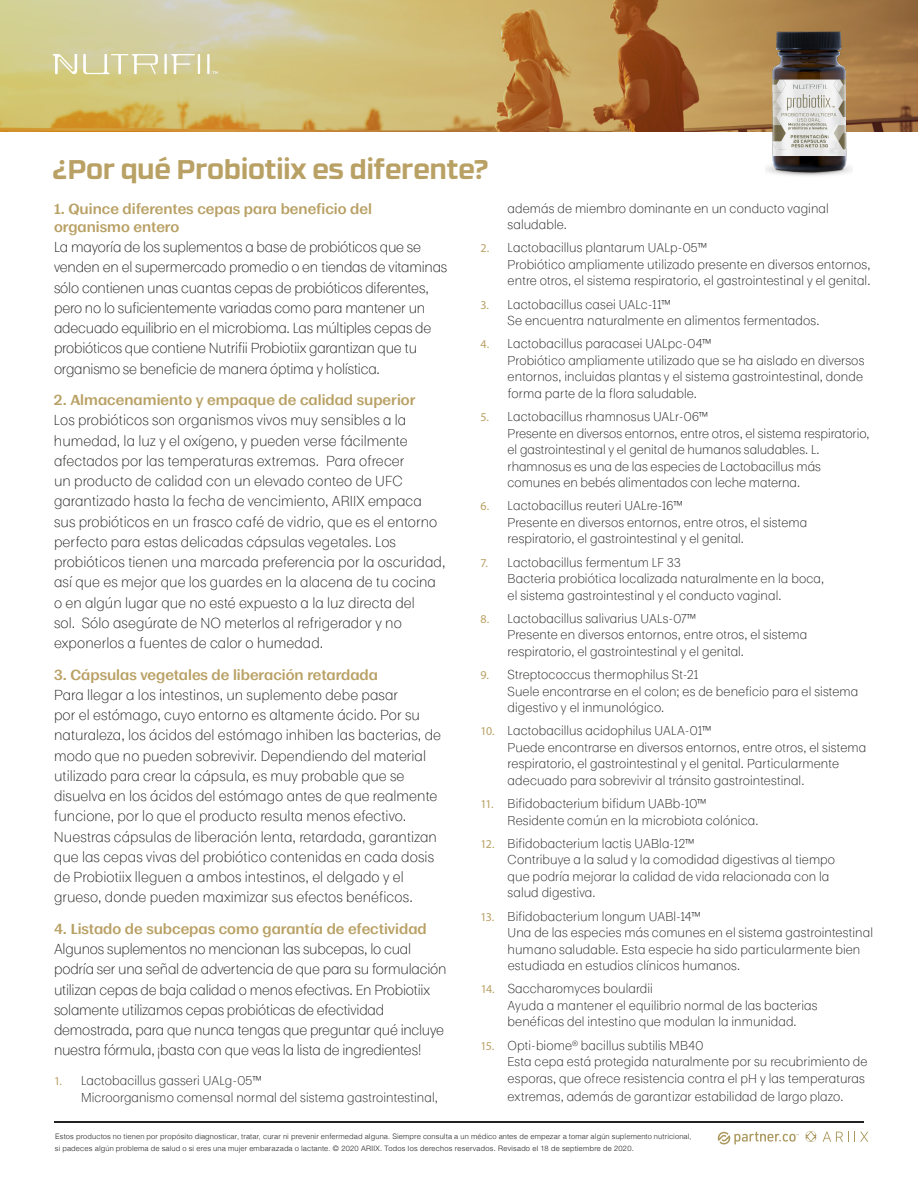
<style>
.page{position:relative;width:918px;height:1188px;background:#fff}
.page>*{position:absolute;margin:0;border:0;box-sizing:border-box;transform-origin:0 0}
.t1{font:700 27px "RB No 3.1";color:#b9a165}
.t2{font:300 13.5px/20.2px "Moriston";letter-spacing:-.005em;color:#222221}
.t3{font:600 13.5px/18px "Moriston";color:#b9a165}
.t4{font:300 12px/16.5px "Moriston";letter-spacing:.005em;color:#222221}
.t5{font:300 7.5px "Helvetica";letter-spacing:.015em;color:#222221}
.t6{font:300 7.5px "Helvetica Neue LT Pro";letter-spacing:.04em;color:#222221}
.s1{font-family:"Myriad Pro";font-weight:400;color:#b9a165}
.s2{font-family:"Helvetica"}
</style>
<div class="page">
<hr style="left:54px;top:1121px;width:810px;height:2px;background:#222221">
<svg style="left:805px;top:1131px;width:11px;height:11px"></svg>
<svg style="left:717px;top:1131px;width:82px;height:14px"></svg>
<svg style="left:823px;top:1132px;width:45px;height:10px"></svg>
<svg style="left:0;top:0;width:918px;height:132px;background:#c3a567"></svg>
<hr style="left:164px;top:54px;width:3px;height:20px;background:#fff">
<hr style="left:198px;top:54px;width:2px;height:20px;background:#fff">
<hr style="left:207px;top:54px;width:3px;height:20px;background:#fff">
<svg style="left:171px;top:54px;width:24px;height:20px"></svg>
<svg style="left:83px;top:54px;width:75px;height:20px"></svg>
<svg style="left:53px;top:54px;width:24px;height:20px"></svg>
<svg style="left:212px;top:71px;width:6px;height:3px"></svg>
<img style="left:765px;top:24px;width:88px;height:152px">
<h1 class="t1" style="left:53px;top:148px;width:438px">¿Por qué Probiotiix es diferente?</h1>
<p class="t3" style="left:54px;top:199px;width:319px">1. Quince diferentes cepas para beneficio del organismo entero</p>
<p class="t2" style="left:54px;top:236px;width:395px">La mayoría de los suplementos a base de probióticos que se venden en el supermercado promedio o en tiendas de vitaminas sólo contienen unas cuantas cepas de probióticos diferentes, pero no lo suficientemente variadas como para mantener un adecuado equilibrio en el microbioma. Las múltiples cepas de probióticos que contiene Nutrifii Probiotiix garantizan que tu organismo se beneficie de manera óptima y holística.</p>
<p class="t3" style="left:54px;top:390px;width:363px">2. Almacenamiento y empaque de calidad superior</p>
<p class="t2" style="left:54px;top:409px;width:393px">Los probióticos son organismos vivos muy sensibles a la humedad, la luz y el oxígeno, y pueden verse fácilmente afectados por las temperaturas extremas. Para ofrecer<br>un producto de calidad con un elevado conteo de UFC garantizado hasta la fecha de vencimiento, ARIIX empaca sus probióticos en un frasco café de vidrio, que es el entorno perfecto para estas delicadas cápsulas vegetales. Los probióticos tienen una marcada preferencia por la oscuridad, así que es mejor que los guardes en la alacena de tu cocina o en algún lugar que no esté expuesto a la luz directa del<br>sol. Sólo asegúrate de NO meterlos al refrigerador y no exponerlos a fuentes de calor o humedad.</p>
<p class="t3" style="left:54px;top:665px;width:325px">3. Cápsulas vegetales de liberación retardada</p>
<p class="t2" style="left:54px;top:684px;width:389px">Para llegar a los intestinos, un suplemento debe pasar<br>por el estómago, cuyo entorno es altamente ácido. Por su naturaleza, los ácidos del estómago inhiben las bacterias, de modo que no pueden sobrevivir. Dependiendo del material utilizado para crear la cápsula, es muy probable que se disuelva en los ácidos del estómago antes de que realmente funcione, por lo que el producto resulta menos efectivo.<br>Nuestras cápsulas de liberación lenta, retardada, garantizan que las cepas vivas del probiótico contenidas en cada dosis de Probiotiix lleguen a ambos intestinos, el delgado y el grueso, donde pueden maximizar sus efectos benéficos.</p>
<p class="t3" style="left:54px;top:919px;width:374px">4. Listado de subcepas como garantía de efectividad</p>
<p class="t2" style="left:54px;top:938px;width:394px">Algunos suplementos no mencionan las subcepas, lo cual podría ser una señal de advertencia de que para su formulación utilizan cepas de baja calidad o menos efectivas. En Probiotiix solamente utilizamos cepas probióticas de efectividad demostrada, para que nunca tengas que preguntar qué incluye nuestra fórmula, ¡basta con que veas la lista de ingredientes!</p>
<p class="t4" style="left:81px;top:1072px;width:358px;text-indent:-27px"><span class="s1">1.</span> Lactobacillus gasseri UALg-05™<br>Microorganismo comensal normal del sistema gastrointestinal,</p>
<p class="t4" style="left:508px;top:199px;width:323px">además de miembro dominante en un conducto vaginal saludable.</p>
<p class="t4" style="left:508px;top:239px;width:365px;text-indent:-27px"><span class="s1">2.</span> Lactobacillus plantarum UALp-05™<br>Probiótico ampliamente utilizado presente en diversos entornos, entre otros, el sistema respiratorio, el gastrointestinal y el genital.</p>
<p class="t4" style="left:508px;top:295px;width:313px;text-indent:-27px"><span class="s1">3.</span> Lactobacillus casei UALc-11™<br>Se encuentra naturalmente en alimentos fermentados.</p>
<p class="t4" style="left:508px;top:335px;width:358px;text-indent:-27px"><span class="s1">4.</span> Lactobacillus paracasei UALpc-04™<br>Probiótico ampliamente utilizado que se ha aislado en diversos entornos, incluidas plantas y el sistema gastrointestinal, donde forma parte de la flora saludable.</p>
<p class="t4" style="left:508px;top:407px;width:363px;text-indent:-27px"><span class="s1">5.</span> Lactobacillus rhamnosus UALr-06™<br>Presente en diversos entornos, entre otros, el sistema respiratorio, el gastrointestinal y el genital de humanos saludables. L. rhamnosus es una de las especies de Lactobacillus más comunes en bebés alimentados con leche materna.</p>
<p class="t4" style="left:508px;top:497px;width:301px;text-indent:-27px"><span class="s1">6.</span> Lactobacillus reuteri UALre-16™<br>Presente en diversos entornos, entre otros, el sistema respiratorio, el gastrointestinal y el genital.</p>
<p class="t4" style="left:508px;top:553px;width:318px;text-indent:-27px"><span class="s1">7.</span> Lactobacillus fermentum LF 33<br>Bacteria probiótica localizada naturalmente en la boca, el sistema gastrointestinal y el conducto vaginal.</p>
<p class="t4" style="left:508px;top:609px;width:301px;text-indent:-27px"><span class="s1">8.</span> Lactobacillus salivarius UALs-07™<br>Presente en diversos entornos, entre otros, el sistema respiratorio, el gastrointestinal y el genital.</p>
<p class="t4" style="left:508px;top:665px;width:352px;text-indent:-27px"><span class="s1">9.</span> Streptococcus thermophilus St-21<br>Suele encontrarse en el colon; es de beneficio para el sistema digestivo y el inmunológico.</p>
<p class="t4" style="left:508px;top:722px;width:360px;text-indent:-27px"><span class="s1">10.</span> Lactobacillus acidophilus UALA-01™<br>Puede encontrarse en diversos entornos, entre otros, el sistema respiratorio, el gastrointestinal y el genital. Particularmente adecuado para sobrevivir al tránsito gastrointestinal.</p>
<p class="t4" style="left:508px;top:795px;width:252px;text-indent:-27px"><span class="s1">11.</span> Bifidobacterium bifidum UABb-10™<br>Residente común en la microbiota colónica.</p>
<p class="t4" style="left:508px;top:834px;width:329px;text-indent:-27px"><span class="s1">12.</span> Bifidobacterium lactis UABla-12™<br>Contribuye a la salud y la comodidad digestivas al tiempo que podría mejorar la calidad de vida relacionada con la salud digestiva.</p>
<p class="t4" style="left:508px;top:907px;width:367px;text-indent:-27px"><span class="s1">13.</span> Bifidobacterium longum UABl-14™<br>Una de las especies más comunes en el sistema gastrointestinal humano saludable. Esta especie ha sido particularmente bien estudiada en estudios clínicos humanos.</p>
<p class="t4" style="left:508px;top:980px;width:311px;text-indent:-27px"><span class="s1">14.</span> Saccharomyces boulardii<br>Ayuda a mantener el equilibrio normal de las bacterias benéficas del intestino que modulan la inmunidad.</p>
<p class="t4" style="left:508px;top:1036px;width:361px;text-indent:-27px"><span class="s1">15.</span> Opti-biome<sup>®</sup> bacillus subtilis MB40<br>Esta cepa está protegida naturalmente por su recubrimiento de esporas, que ofrece resistencia contra el pH y las temperaturas</p>
<p class="t4" style="left:508px;top:1087px;width:337px">extremas, además de garantizar estabilidad de largo plazo.</p>
<p class="t5" style="left:55px;top:1130px;width:638px">Estos productos no tienen por propósito diagnosticar, tratar, curar ni prevenir enfermedad alguna. Siempre consulta a un médico antes de empezar a tomar algún suplemento nutricional,</p>
<p class="t6" style="left:55px;top:1144px;width:580px"><span class="s2">si padeces algún problema de salud o si eres una mujer embarazada o lactante.</span> © 2020 ARIIX. Todos los derechos reservados. Revisado el 18 de septiembre de 2020.</p>
</div>
